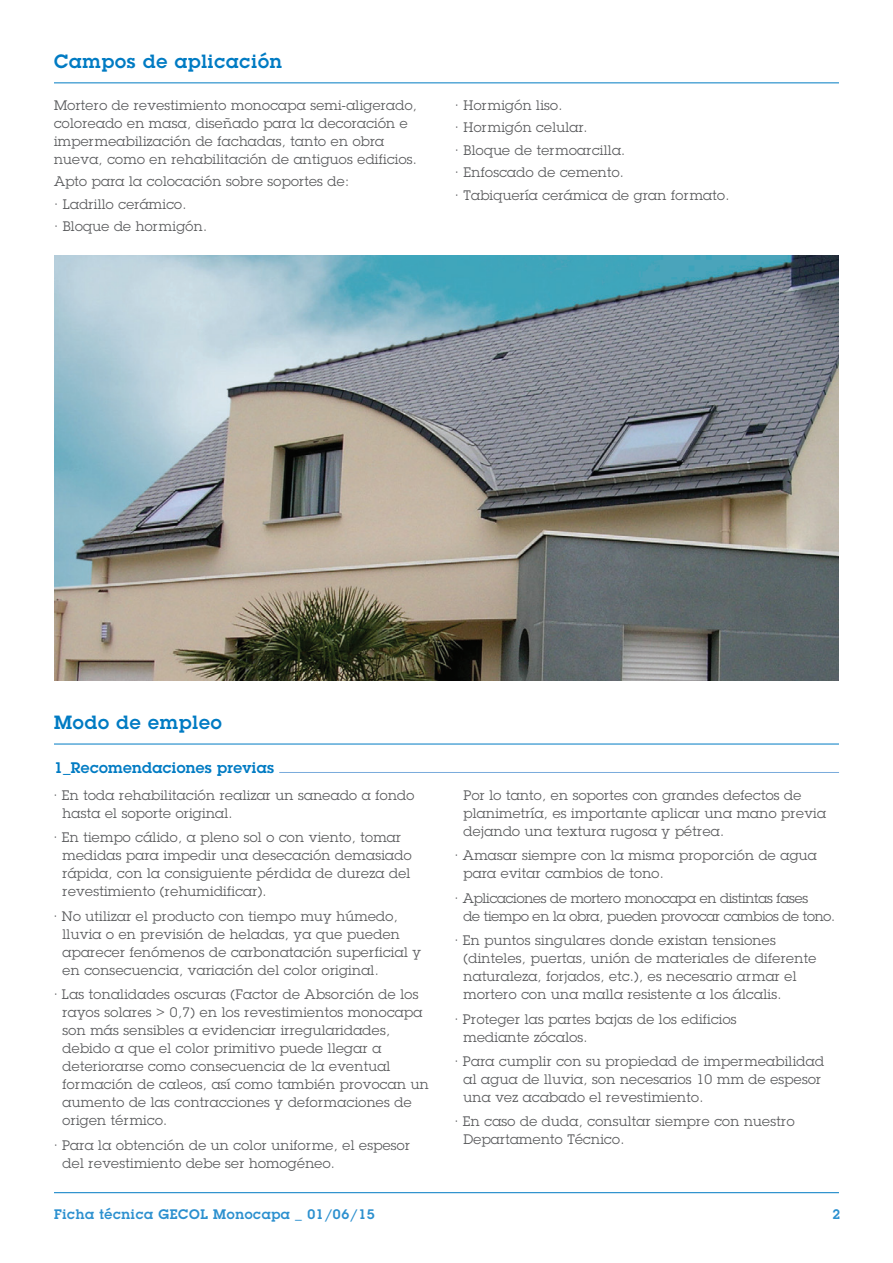
<style>
.page{position:relative;width:893px;height:1263px;background:#fff}
.page>*{position:absolute;margin:0;border:0;box-sizing:border-box;transform-origin:0 0}
.t1{font:600 18.75px "Lubalin Graph";letter-spacing:.05em;color:#007bc3}
.t2{font:600 15px "Lubalin Graph";letter-spacing:.025em;color:#007bc3}
.t3{font:13.5px/18px "Lubalin Graph";letter-spacing:.025em;color:#57585a}
.t4{font:13.5px/18px "Lubalin Graph";letter-spacing:-.01em;color:#57585a}
.t5{font:600 13.5px "Lubalin Graph";letter-spacing:.05em;color:#2c90cf}
</style>
<div class="page">
<hr style="left:54px;top:1192px;width:785px;height:1px;background:#007bc3">
<img style="left:54px;top:256px;width:785px;height:424px">
<hr style="left:54px;top:82px;width:785px;height:1px;background:#007bc3">
<hr style="left:54px;top:744px;width:785px;height:1px;background:#007bc3">
<hr style="left:279px;top:772px;width:560px;height:1px;background:#7aacdc">
<h1 class="t1" style="left:54px;top:51px;width:229px">Campos de aplicación</h1>
<p class="t3" style="left:54px;top:96px;width:364px">Mortero de revestimiento monocapa semi-aligerado, coloreado en masa, diseñado para la decoración e impermeabilización de fachadas, tanto en obra nueva, como en rehabilitación de antiguos edificios.</p>
<p class="t3" style="left:54px;top:170px;width:297px;line-height:22.5px">Apto para la colocación sobre soportes de: · Ladrillo cerámico.<br>· Bloque de hormigón.</p>
<p class="t3" style="left:455px;top:94px;width:276px;line-height:22.5px">· Hormigón liso.<br>· Hormigón celular.<br>· Bloque de termoarcilla.<br>· Enfoscado de cemento.<br>· Tabiquería cerámica de gran formato.</p>
<h1 class="t1" style="left:54px;top:712px;width:169px">Modo de empleo</h1>
<p class="t2" style="left:54px;top:759px;width:221px">1_Recomendaciones previas</p>
<p class="t3" style="left:62px;top:786px;width:353px;text-indent:-9px">· En toda rehabilitación realizar un saneado a fondo hasta el soporte original.</p>
<p class="t3" style="left:62px;top:829px;width:351px;text-indent:-9px">· En tiempo cálido, a pleno sol o con viento, tomar medidas para impedir una desecación demasiado rápida, con la consiguiente pérdida de dureza del revestimiento (rehumidificar).</p>
<p class="t3" style="left:63px;top:907px;width:360px;text-indent:-9px">· No utilizar el producto con tiempo muy húmedo, lluvia o en previsión de heladas, ya que pueden aparecer fenómenos de carbonatación superficial y en consecuencia, variación del color original.</p>
<p class="t3" style="left:63px;top:985px;width:368px;text-indent:-9px">· Las tonalidades oscuras (Factor de Absorción de los rayos solares &gt; 0,7) en los revestimientos monocapa son más sensibles a evidenciar irregularidades, debido a que el color primitivo puede llegar a deteriorarse como consecuencia de la eventual formación de caleos, así como también provocan un aumento de las contracciones y deformaciones de origen térmico.</p>
<p class="t3" style="left:63px;top:1136px;width:349px;text-indent:-9px">· Para la obtención de un color uniforme, el espesor del revestimiento debe ser homogéneo.</p>
<p class="t3" style="left:463px;top:786px;width:364px">Por lo tanto, en soportes con grandes defectos de planimetría, es importante aplicar una mano previa dejando una textura rugosa y pétrea.</p>
<p class="t3" style="left:463px;top:847px;width:355px;text-indent:-9px">· Amasar siempre con la misma proporción de agua para evitar cambios de tono.</p>
<p class="t4" style="left:463px;top:889px;width:373px;text-indent:-9px">· Aplicaciones de mortero monocapa en distintas fases<br>de tiempo en la obra, pueden provocar cambios de tono.</p>
<p class="t3" style="left:463px;top:931px;width:354px;text-indent:-9px">· En puntos singulares donde existan tensiones (dinteles, puertas, unión de materiales de diferente naturaleza, forjados, etc.), es necesario armar el mortero con una malla resistente a los álcalis.</p>
<p class="t3" style="left:463px;top:1010px;width:275px;text-indent:-9px">· Proteger las partes bajas de los edificios mediante zócalos.</p>
<p class="t3" style="left:463px;top:1052px;width:362px;text-indent:-9px">· Para cumplir con su propiedad de impermeabilidad al agua de lluvia, son necesarios 10 mm de espesor una vez acabado el revestimiento.</p>
<p class="t3" style="left:463px;top:1113px;width:333px;text-indent:-9px">· En caso de duda, consultar siempre con nuestro<br>Departamento Técnico.</p>
<p class="t5" style="left:54px;top:1206px;width:322px">Ficha técnica GECOL Monocapa _ 01/06/15</p>
<p class="t5" style="left:832px;top:1206px;width:9px">2</p>
</div>
